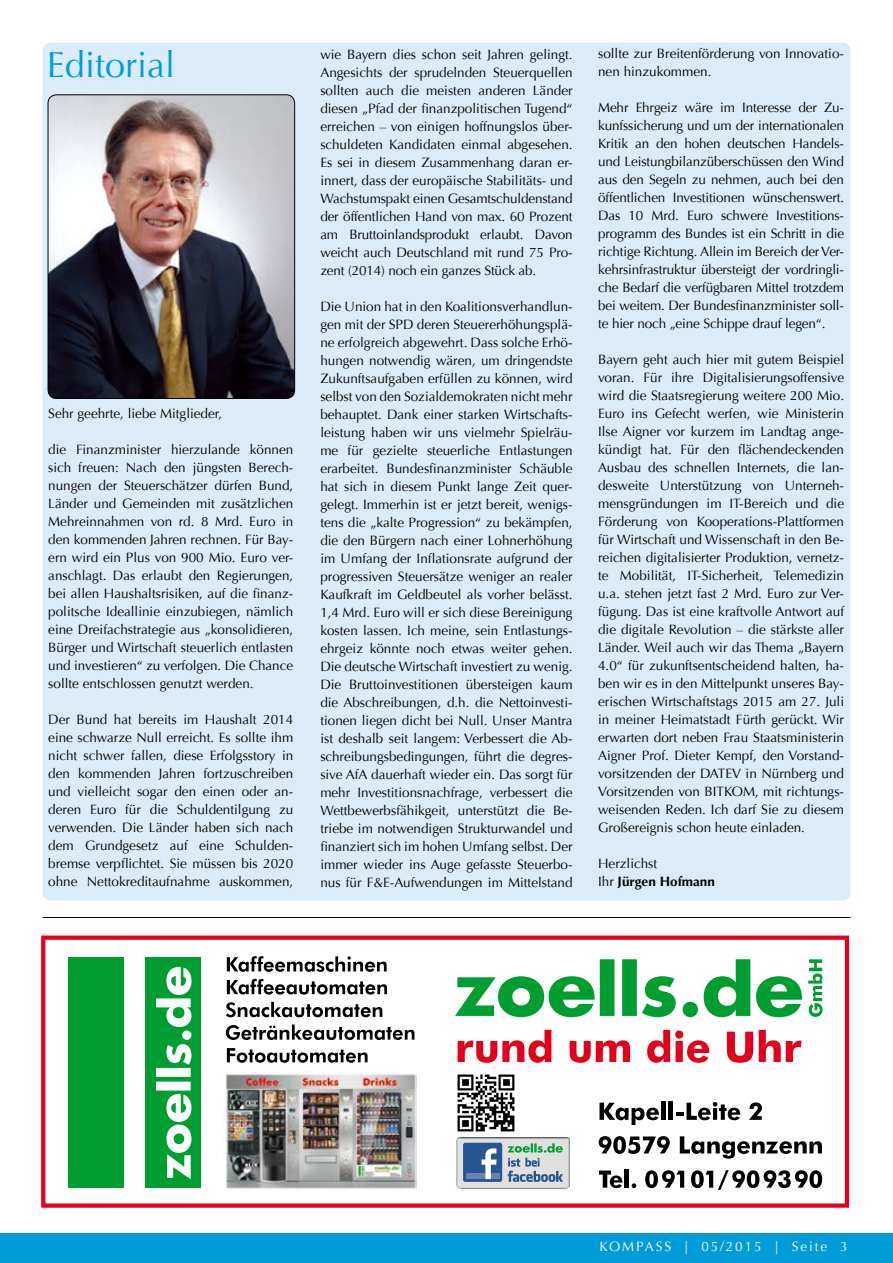
<style>
.page{position:relative;width:893px;height:1263px;background:#fff}
.page>*{position:absolute;margin:0;border:0;box-sizing:border-box;transform-origin:0 0}
.t1{font:36px "Optima";color:#009cda}
.t2{font:13.5px/18px "Optima";color:#000;text-align:justify}
.t3{font:13.5px "Optima";letter-spacing:.14em;color:#fff}
.s1{font-weight:700}
</style>
<div class="page">
<div style="left:0;top:1233px;width:893px;height:30px;background:#009cda"></div>
<div style="left:43px;top:43px;width:807px;height:857px;background:#d9ecf8;border-radius:9px"></div>
<img style="left:48px;top:95px;width:247px;height:303px">
<div style="left:48px;top:95px;width:247px;height:304px;border:1px solid #000;border-radius:9px"></div>
<svg style="left:227px;top:956px;width:160px;height:16px"></svg>
<svg style="left:227px;top:979px;width:160px;height:15px"></svg>
<svg style="left:226px;top:1024px;width:188px;height:16px"></svg>
<svg style="left:227px;top:1048px;width:141px;height:15px"></svg>
<svg style="left:226px;top:1002px;width:156px;height:15px"></svg>
<svg style="left:458px;top:1030px;width:93px;height:33px"></svg>
<svg style="left:570px;top:1040px;width:60px;height:23px"></svg>
<svg style="left:647px;top:1030px;width:62px;height:33px"></svg>
<svg style="left:727px;top:1032px;width:26px;height:31px"></svg>
<svg style="left:759px;top:1030px;width:43px;height:32px"></svg>
<svg style="left:455px;top:959px;width:347px;height:58px"></svg>
<svg style="left:808px;top:959px;width:14px;height:58px"></svg>
<div style="left:68px;top:957px;width:56px;height:230px;background:#009d30"></div>
<div style="left:146px;top:957px;width:55px;height:230px;background:#009d30"></div>
<svg style="left:156px;top:967px;width:35px;height:212px"></svg>
<svg style="left:599px;top:1103px;width:60px;height:22px"></svg>
<hr style="left:661px;top:1102px;width:4px;height:18px;background:#000">
<div style="left:668px;top:1102px;width:5px;height:18px;background:#000"></div>
<svg style="left:676px;top:1102px;width:64px;height:18px"></svg>
<svg style="left:749px;top:1102px;width:13px;height:18px"></svg>
<svg style="left:599px;top:1136px;width:71px;height:18px"></svg>
<svg style="left:680px;top:1136px;width:142px;height:23px"></svg>
<svg style="left:599px;top:1170px;width:23px;height:18px"></svg>
<hr style="left:625px;top:1169px;width:4px;height:19px;background:#000">
<svg style="left:632px;top:1183px;width:4px;height:5px"></svg>
<svg style="left:645px;top:1170px;width:39px;height:18px"></svg>
<svg style="left:691px;top:1170px;width:131px;height:20px"></svg>
<img style="left:456px;top:1137px;width:114px;height:52px">
<div style="left:463px;top:1143px;width:39px;height:39px;background:#285693;border-radius:2px"></div>
<div style="left:466px;top:1173px;width:33px;height:6px;background:#6982af"></div>
<svg style="left:482px;top:1148px;width:14px;height:31px"></svg>
<svg style="left:508px;top:1143px;width:55px;height:39px;background:#a1bcbb"></svg>
<img style="left:457px;top:1074px;width:58px;height:58px">
<img style="left:223px;top:1071px;width:194px;height:118px">
<div style="left:41px;top:935px;width:808px;height:273px;border:4px solid #e2001a"></div>
<hr style="left:43px;top:917px;width:807px;height:1px;background:#000">
<h1 class="t1" style="left:47px;top:44px;width:130px">Editorial</h1>
<p class="t2" style="left:48px;top:404px;width:175px">Sehr geehrte, liebe Mitglieder,</p>
<p class="t2" style="left:48px;top:440px;width:247px">die Finanzminister hierzulande können sich freuen: Nach den jüngsten Berech&shy;nungen der Steuerschätzer dürfen Bund, Länder und Gemeinden mit zusätzlichen Mehreinnahmen von rd. 8 Mrd. Euro in den kommenden Jahren rechnen. Für Bay&shy;ern wird ein Plus von 900 Mio. Euro ver&shy;anschlagt. Das erlaubt den Regierungen, bei allen Haushaltsrisiken, auf die finanz&shy;politsche Ideallinie einzubiegen, nämlich eine Dreifachstrategie aus „konsolidieren, Bürger und Wirtschaft steuerlich entlasten und investieren“ zu verfolgen. Die Chance sollte entschlossen genutzt werden.</p>
<p class="t2" style="left:48px;top:710px;width:247px">Der Bund hat bereits im Haushalt 2014 eine schwarze Null erreicht. Es sollte ihm nicht schwer fallen, diese Erfolgsstory in den kommenden Jahren fortzuschreiben und vielleicht sogar den einen oder an&shy;deren Euro für die Schuldentilgung zu verwenden. Die Länder haben sich nach dem Grundgesetz auf eine Schulden&shy;bremse verpflichtet. Sie müssen bis 2020 ohne Nettokreditaufnahme auskommen,</p>
<p class="t2" style="left:320px;top:46px;width:254px">wie Bayern dies schon seit Jahren gelingt.<br>Angesichts der sprudelnden Steuerquellen sollten auch die meisten anderen Länder diesen „Pfad der finanzpolitischen Tugend“ erreichen – von einigen hoffnungslos über&shy;schuldeten Kandidaten einmal abgesehen.<br>Es sei in diesem Zusammenhang daran er&shy;innert, dass der europäische Stabilitäts- und Wachstumspakt einen Gesamtschuldenstand der öffentlichen Hand von max. 60 Prozent am Bruttoinlandsprodukt erlaubt. Davon weicht auch Deutschland mit rund 75 Pro&shy;zent (2014) noch ein ganzes Stück ab.</p>
<p class="t2" style="left:320px;top:298px;width:254px">Die Union hat in den Koalitionsverhandlun&shy;gen mit der SPD deren Steuererhöhungsplä&shy;ne erfolgreich abgewehrt. Dass solche Erhö&shy;hungen notwendig wären, um dringendste Zukunftsaufgaben erfüllen zu können, wird selbst von den Sozialdemokraten nicht mehr behauptet. Dank einer starken Wirtschafts&shy;leistung haben wir uns vielmehr Spielräu&shy;me für gezielte steuerliche Entlastungen erarbeitet. Bundesfinanzminister Schäuble hat sich in diesem Punkt lange Zeit quer&shy;gelegt. Immerhin ist er jetzt bereit, wenigs&shy;tens die „kalte Progression“ zu bekämpfen, die den Bürgern nach einer Lohnerhöhung im Umfang der Inflationsrate aufgrund der progressiven Steuersätze weniger an realer Kaufkraft im Geldbeutel als vorher belässt.<br>1,4 Mrd. Euro will er sich diese Bereinigung kosten lassen. Ich meine, sein Entlastungs&shy;ehrgeiz könnte noch etwas weiter gehen.<br>Die deutsche Wirtschaft investiert zu wenig.<br>Die Bruttoinvestitionen übersteigen kaum die Abschreibungen, d.h. die Nettoinvesti&shy;tionen liegen dicht bei Null. Unser Mantra ist deshalb seit langem: Verbessert die Ab&shy;schreibungsbedingungen, führt die degres&shy;sive AfA dauerhaft wieder ein. Das sorgt für mehr Investitionsnachfrage, verbessert die Wettbewerbsfähikgeit, unterstützt die Be&shy;triebe im notwendigen Strukturwandel und finanziert sich im hohen Umfang selbst. Der immer wieder ins Auge gefasste Steuerbo&shy;nus für F&amp;E-Aufwendungen im Mittelstand</p>
<p class="t2" style="left:598px;top:44px;width:247px">sollte zur Breitenförderung von Innovatio&shy;nen hinzukommen.</p>
<p class="t2" style="left:598px;top:98px;width:247px">Mehr Ehrgeiz wäre im Interesse der Zu&shy;kunfssicherung und um der internationalen Kritik an den hohen deutschen Handels&shy;und Leistungbilanzüberschüssen den Wind aus den Segeln zu nehmen, auch bei den öffentlichen Investitionen wünschenswert.<br>Das 10 Mrd. Euro schwere Investitions&shy;programm des Bundes ist ein Schritt in die richtige Richtung. Allein im Bereich der Ver&shy;kehrsinfrastruktur übersteigt der vordringli&shy;che Bedarf die verfügbaren Mittel trotzdem bei weitem. Der Bundesfinanzminister soll&shy;te hier noch „eine Schippe drauf legen“.</p>
<p class="t2" style="left:598px;top:350px;width:247px">Bayern geht auch hier mit gutem Beispiel voran. Für ihre Digitalisierungsoffensive wird die Staatsregierung weitere 200 Mio.<br>Euro ins Gefecht werfen, wie Ministerin Ilse Aigner vor kurzem im Landtag ange&shy;kündigt hat. Für den flächendeckenden Ausbau des schnellen Internets, die lan&shy;desweite Unterstützung von Unterneh&shy;mensgründungen im IT-Bereich und die Förderung von Kooperations-Plattformen für Wirtschaft und Wissenschaft in den Be&shy;reichen digitalisierter Produktion, vernetz&shy;te Mobilität, IT-Sicherheit, Telemedizin u.a. stehen jetzt fast 2 Mrd. Euro zur Ver&shy;fügung. Das ist eine kraftvolle Antwort auf die digitale Revolution – die stärkste aller Länder. Weil auch wir das Thema „Bayern 4.0“ für zukunftsentscheidend halten, ha&shy;ben wir es in den Mittelpunkt unseres Bay&shy;erischen Wirtschaftstags 2015 am 27. Juli in meiner Heimatstadt Fürth gerückt. Wir erwarten dort neben Frau Staatsministerin Aigner Prof. Dieter Kempf, den Vorstand&shy;vorsitzenden der DATEV in Nürnberg und Vorsitzenden von BITKOM, mit richtungs&shy;weisenden Reden. Ich darf Sie zu diesem Großereignis schon heute einladen.</p>
<p class="t2" style="left:598px;top:854px;width:118px">Herzlichst<br>Ihr <span class="s1">Jürgen Hofmann</span></p>
<p class="t3" style="left:599px;top:1239px;width:250px">KOMPASS | 05/2015 | Seite 3</p>
</div>
